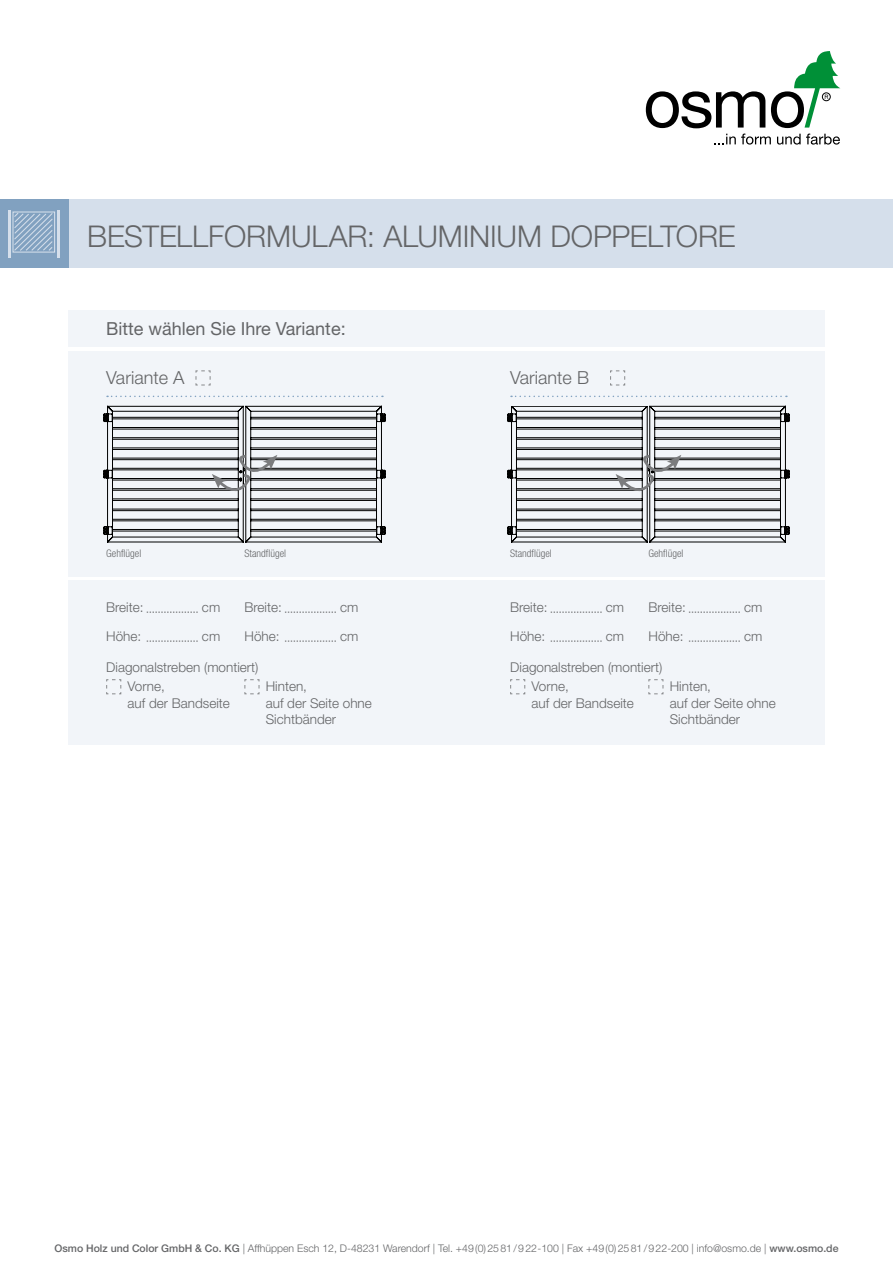
<style>
.page{position:relative;width:893px;height:1263px;background:#fff}
.page>*{position:absolute;margin:0;border:0;box-sizing:border-box;transform-origin:0 0}
.t1{font:300 30px "Helvetica Neue";letter-spacing:-.005em;color:#646567}
.t2{font:18px "Helvetica Neue";color:#646567}
.t3{font:300 18px "Helvetica Neue";color:#646567}
.t4{font:300 13.5px/16.2px "Helvetica Neue";color:#646567}
.t5{font:300 10.5px "Helvetica Neue";color:#646567}
.t6{font:300 condensed 10.5px "Helvetica Neue";color:#646567}
.s1{font-weight:500}
</style>
<div class="page">
<svg style="left:714px;top:134px;width:57px;height:11px"></svg>
<svg style="left:777px;top:134px;width:63px;height:11px"></svg>
<svg style="left:771px;top:51px;width:69px;height:77px"></svg>
<svg style="left:646px;top:91px;width:119px;height:37px"></svg>
<div style="left:68px;top:200px;width:825px;height:68px;background:#d5dfeb"></div>
<div style="left:0;top:200px;width:68px;height:68px;background:#81a1c0"></div>
<div style="left:12px;top:211px;width:43px;height:42px;border:1px solid #d5dfeb"></div>
<hr style="left:8px;top:210px;width:3px;height:48px;background:#d5dfeb">
<hr style="left:57px;top:210px;width:3px;height:48px;background:#d5dfeb">
<svg style="left:13px;top:212px;width:41px;height:40px"></svg>
<div style="left:68px;top:580px;width:757px;height:165px;background:#f2f5f9"></div>
<svg style="left:106px;top:679px;width:16px;height:16px"></svg>
<svg style="left:510px;top:679px;width:15px;height:16px"></svg>
<svg style="left:244px;top:679px;width:16px;height:16px"></svg>
<svg style="left:648px;top:679px;width:16px;height:16px"></svg>
<svg style="left:147px;top:612px;width:51px;height:1px"></svg>
<svg style="left:551px;top:612px;width:51px;height:1px"></svg>
<svg style="left:285px;top:612px;width:51px;height:1px"></svg>
<svg style="left:689px;top:612px;width:51px;height:1px"></svg>
<svg style="left:147px;top:641px;width:51px;height:1px"></svg>
<svg style="left:551px;top:641px;width:51px;height:1px"></svg>
<svg style="left:285px;top:641px;width:51px;height:1px"></svg>
<svg style="left:689px;top:641px;width:51px;height:1px"></svg>
<div style="left:68px;top:351px;width:757px;height:225px;background:#f2f5f9"></div>
<svg style="left:107px;top:396px;width:276px;height:1px"></svg>
<svg style="left:511px;top:396px;width:276px;height:1px"></svg>
<svg style="left:195px;top:370px;width:16px;height:16px"></svg>
<svg style="left:610px;top:370px;width:15px;height:16px"></svg>
<div style="left:68px;top:310px;width:757px;height:37px;background:#f2f5f9"></div>
<svg style="left:103px;top:406px;width:283px;height:136px"></svg>
<svg style="left:507px;top:406px;width:283px;height:136px"></svg>
<h1 class="t1" style="left:87px;top:218px;width:650px">BESTELLFORMULAR: ALUMINIUM DOPPELTORE</h1>
<h2 class="t2" style="left:106px;top:318px;width:241px">Bitte wählen Sie Ihre Variante:</h2>
<h2 class="t3" style="left:106px;top:367px;width:80px">Variante A</h2>
<h2 class="t3" style="left:510px;top:367px;width:80px">Variante B</h2>
<p class="t6" style="left:106px;top:547px;width:37px">Gehflügel</p>
<p class="t6" style="left:244px;top:547px;width:43px">Standflügel</p>
<p class="t6" style="left:510px;top:547px;width:43px">Standflügel</p>
<p class="t6" style="left:648px;top:547px;width:37px">Gehflügel</p>
<p class="t4" style="left:106px;top:599px;width:39px">Breite:</p>
<p class="t4" style="left:202px;top:599px;width:20px">cm</p>
<p class="t4" style="left:106px;top:628px;width:37px">Höhe:</p>
<p class="t4" style="left:202px;top:628px;width:20px">cm</p>
<p class="t4" style="left:244px;top:599px;width:39px">Breite:</p>
<p class="t4" style="left:340px;top:599px;width:20px">cm</p>
<p class="t4" style="left:244px;top:628px;width:37px">Höhe:</p>
<p class="t4" style="left:340px;top:628px;width:20px">cm</p>
<p class="t4" style="left:510px;top:599px;width:39px">Breite:</p>
<p class="t4" style="left:606px;top:599px;width:20px">cm</p>
<p class="t4" style="left:510px;top:628px;width:37px">Höhe:</p>
<p class="t4" style="left:606px;top:628px;width:20px">cm</p>
<p class="t4" style="left:648px;top:599px;width:39px">Breite:</p>
<p class="t4" style="left:744px;top:599px;width:20px">cm</p>
<p class="t4" style="left:648px;top:628px;width:37px">Höhe:</p>
<p class="t4" style="left:744px;top:628px;width:20px">cm</p>
<p class="t4" style="left:106px;top:659px;width:154px">Diagonalstreben (montiert)</p>
<p class="t4" style="left:510px;top:659px;width:154px">Diagonalstreben (montiert)</p>
<p class="t4" style="left:128px;top:678px;width:104px">Vorne,<br>auf der Bandseite</p>
<p class="t4" style="left:266px;top:678px;width:108px">Hinten,<br>auf der Seite ohne<br>Sichtbänder</p>
<p class="t4" style="left:532px;top:678px;width:104px">Vorne,<br>auf der Bandseite</p>
<p class="t4" style="left:670px;top:678px;width:108px">Hinten,<br>auf der Seite ohne<br>Sichtbänder</p>
<p class="t5" style="left:54px;top:1242px;width:786px"><span class="s1">Osmo Holz und Color GmbH &amp; Co. KG</span> | Affhüppen Esch 12, D-48231 Warendorf | Tel. +49(0)2581/922-100 | Fax +49(0)2581/922-200 | info@osmo.de | <span class="s1">www.osmo.de</span></p>
</div>
